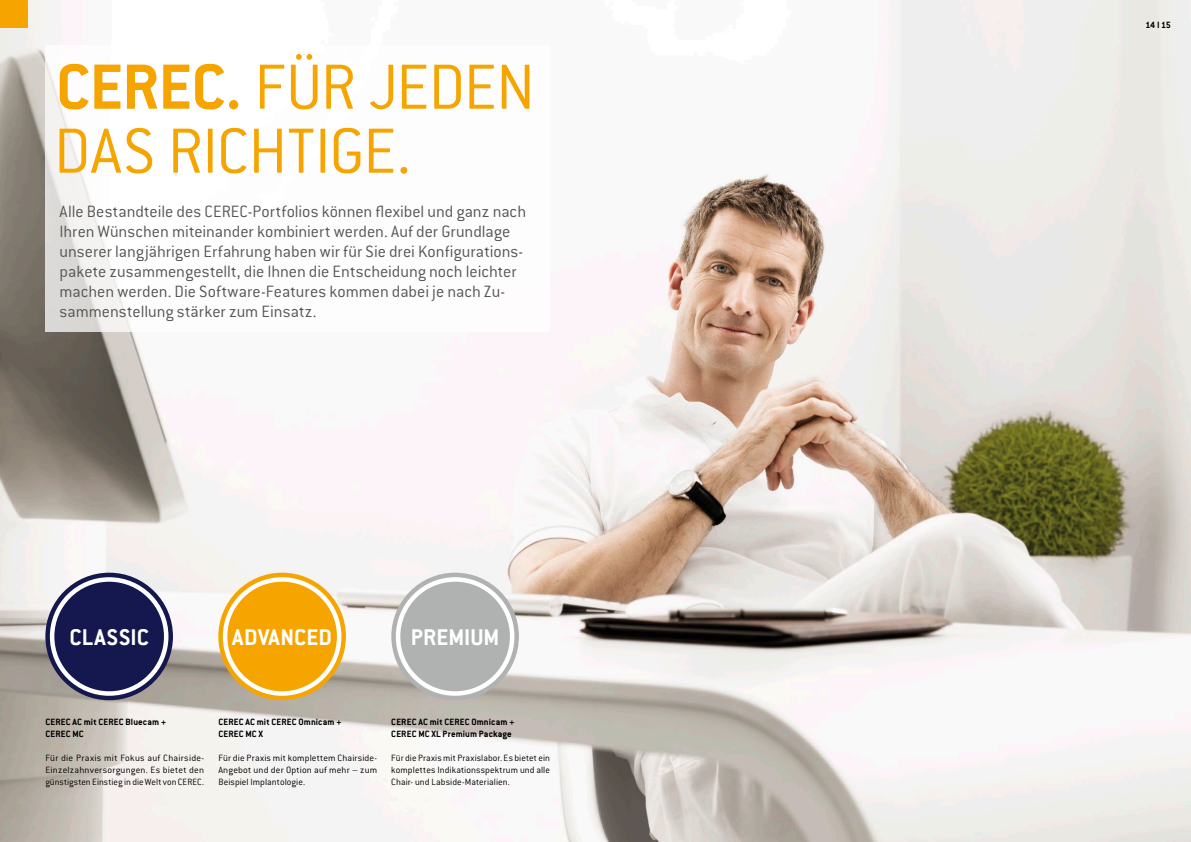
<style>
.page{position:relative;width:1191px;height:842px;background:#fff}
.page>*{position:absolute;margin:0;border:0;box-sizing:border-box;transform-origin:0 0}
.t1{font:300 70px/64px "Conduit ITC Pro";letter-spacing:-.015em;color:#f6a500}
.t2{font:700 25px "Conduit ITC Pro";letter-spacing:.005em;color:#fff}
.t3{font:300 18px/20px "Conduit ITC Pro";color:#565655}
.t4{font:300 10px/12px "Conduit ITC Pro";letter-spacing:.015em;color:#000;text-align:justify}
.t5{font:700 10px/12px "Conduit ITC Pro";letter-spacing:.025em;color:#000}
.s1{font-weight:700}
</style>
<div class="page">
<img style="left:0;top:0;width:1191px;height:842px">
<div style="left:0;top:0;width:28px;height:28px;background:#f6a500"></div>
<svg style="left:48px;top:575px;width:123px;height:123px"></svg>
<div style="left:45px;top:573px;width:128px;height:127px;border:4px solid #15184f;border-radius:50%"></div>
<div style="left:52px;top:579px;width:114px;height:114px;background:#15184f;border-radius:50%"></div>
<div style="left:50px;top:577px;width:118px;height:119px;border:4px solid #fff;border-radius:50%"></div>
<svg style="left:221px;top:575px;width:123px;height:123px"></svg>
<div style="left:218px;top:573px;width:128px;height:127px;border:4px solid #f6a500;border-radius:50%"></div>
<div style="left:225px;top:579px;width:114px;height:114px;background:#f6a500;border-radius:50%"></div>
<div style="left:223px;top:577px;width:118px;height:119px;border:4px solid #fff;border-radius:50%"></div>
<svg style="left:393px;top:575px;width:123px;height:123px"></svg>
<div style="left:391px;top:573px;width:128px;height:127px;border:4px solid #b0b2b2;border-radius:50%"></div>
<div style="left:398px;top:579px;width:114px;height:114px;background:#b0b2b2;border-radius:50%"></div>
<div style="left:396px;top:577px;width:118px;height:119px;border:4px solid #fff;border-radius:50%"></div>
<div style="left:45px;top:45px;width:505px;height:287px;background:#fff"></div>
<h1 class="t1" style="left:54px;top:56px;width:483px"><span class="s1">CEREC.</span> für jeden das richtige.</h1>
<p class="t3" style="left:60px;top:201px;width:155px">Alle Bestandteile des CEREC</p>
<p class="t3" style="left:60px;top:201px;width:468px;text-indent:188px">-Portfolios können flexibel und ganz nach Ihren Wünschen miteinander kombiniert werden. Auf der Grundlage unserer langjährigen Erfahrung haben wir für Sie drei Konfigurations&shy;pakete zusammengestellt, die I hnen die Entscheidung noch leichter machen werden. Die Software-Features kommen dabei je nach Zu&shy;sammenstellung stärker zum Einsatz.</p>
<h2 class="t2" style="left:69px;top:622px;width:81px">CLASSI C</h2>
<h2 class="t2" style="left:232px;top:622px;width:98px">Advanced</h2>
<h2 class="t2" style="left:411px;top:622px;width:87px">Premium</h2>
<p class="t5" style="left:45px;top:715px;width:122px">CEREC AC mit CEREC Bluecam +<br>CEREC MC</p>
<p class="t4" style="left:45px;top:752px;width:160px">Für die Praxis mit Fokus auf Chairside-Einzelzahnversorgungen. Es bietet den günstigsten Einstieg in die Welt von CEREC</p>
<p class="t4" style="left:202px;top:776px;width:4px">.</p>
<p class="t5" style="left:218px;top:715px;width:125px">CEREC AC mit CEREC Omnicam +<br>CEREC MC X</p>
<p class="t4" style="left:218px;top:752px;width:160px">Für die Praxis mit komplettem Chairside-Angebot und der Option auf mehr – zum Beispiel I mplantologie.</p>
<p class="t5" style="left:391px;top:715px;width:125px">CEREC AC mit CEREC Omnicam +<br>CEREC MC XL Premium Package</p>
<p class="t4" style="left:391px;top:752px;width:160px">Für die Praxis mit Praxislabor. Es bietet ein komplettes Indikationsspektrum und alle Chair- und Labside-Materialien.</p>
<p class="t5" style="left:1145px;top:19px;width:27px">14 I 15</p>
</div>
